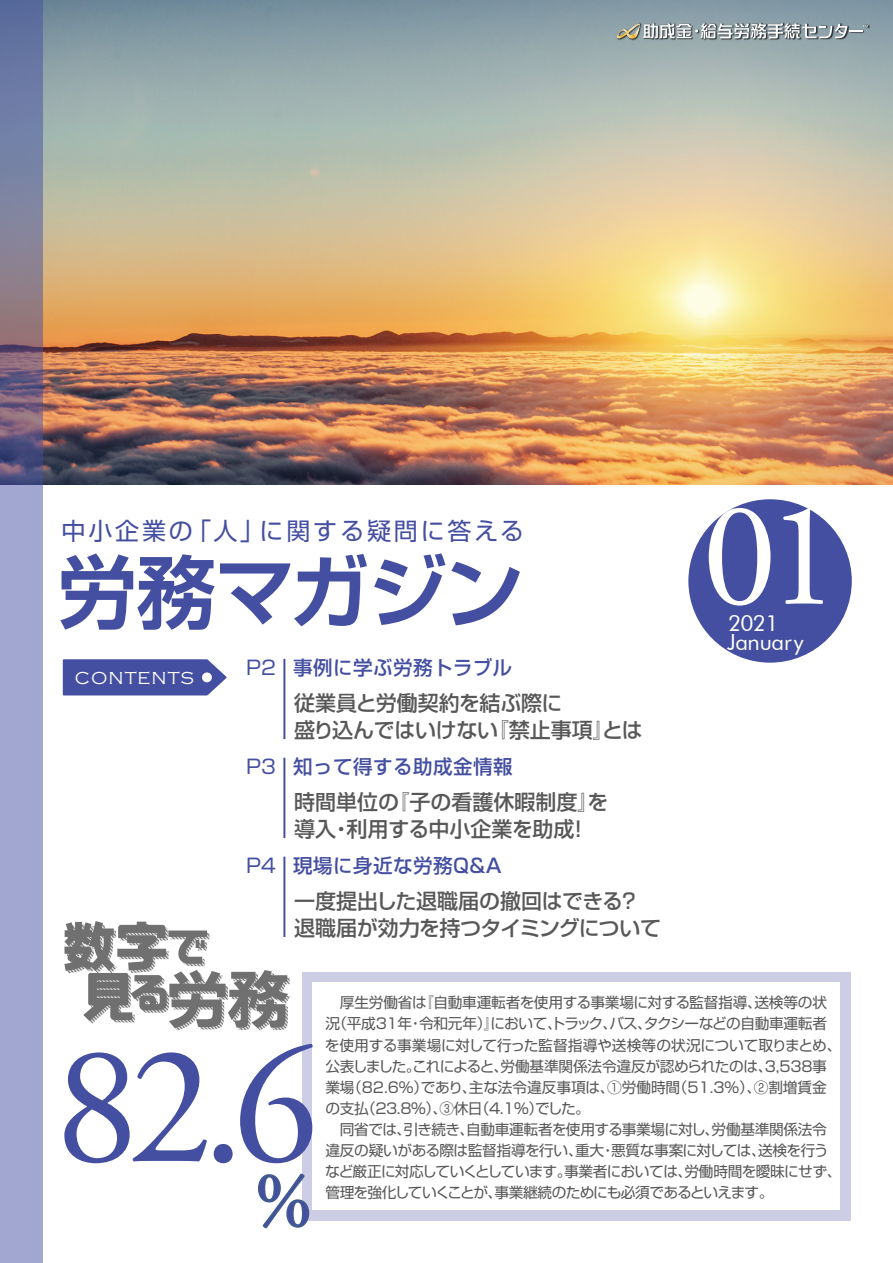
<style>
.page{position:relative;width:893px;height:1263px;background:#fff}
.page>*{position:absolute;margin:0;border:0;box-sizing:border-box;transform-origin:0 0}
.t1{font:169.5px "Adobe Garamond Pro";color:#444fa1}
.t2{font:149.25px "Adobe Garamond Pro";color:#fff}
.t3{font:700 79.5px "Shin Go Pro De";letter-spacing:-.02em;color:#444fa1}
.t4{font:69px "Tsuku Old Min Pro R";color:#444fa1}
.t5{font:24px "Shin Go Pro";letter-spacing:.12em;color:#444fa1}
.t6{font:22.2px/19.4px "Futura BT";letter-spacing:-.015em;color:#fff}
.t7{font:500 21px/27.2px "Shin Go Pro";letter-spacing:-.01em;color:#595858}
.t8{font:500 19.5px "Shin Go Pro";letter-spacing:.025em;color:#444fa1}
.t9{font:19.5px "Shin Go Pro";color:#444fa1}
.t10{font:300 18px "Copperplate";letter-spacing:.055em;color:#fff}
.t11{font:14.7px/21px "Shin Go Pro";letter-spacing:-.025em;color:#595858}
</style>
<div class="page">
<img style="left:43px;top:0;width:850px;height:485px">
<svg style="left:62px;top:659px;width:165px;height:37px"></svg>
<div style="left:202px;top:672px;width:10px;height:10px;background:#fff;border-radius:50%"></div>
<hr style="left:283px;top:659px;width:2px;height:80px;background:#444fa1">
<hr style="left:283px;top:758px;width:2px;height:80px;background:#444fa1">
<hr style="left:283px;top:857px;width:2px;height:80px;background:#444fa1">
<div style="left:302px;top:972px;width:548px;height:249px;background:#cecde6"></div>
<div style="left:313px;top:983px;width:527px;height:227px;background:#fff"></div>
<svg style="left:0;top:0;width:43px;height:1263px;fill:#a1a7d0"></svg>
<svg style="left:64px;top:921px;width:226px;height:109px"></svg>
<div style="left:688px;top:499px;width:164px;height:164px;background:#444fa1;border-radius:50%"></div>
<svg style="left:258px;top:1173px;width:52px;height:56px"></svg>
<img style="left:616px;top:23px;width:254px;height:18px">
<svg style="left:616px;top:23px;width:252px;height:16px"></svg>
<h3 class="t5" style="left:61px;top:512px;width:464px">中小企業の「人」に関する疑問に答える</h3>
<h3 class="t3" style="left:58px;top:527px;width:467px">労務マガジン</h3>
<p class="t10" style="left:75px;top:669px;width:121px">CONTENTS</p>
<h3 class="t9" style="left:246px;top:652px;width:31px">P2</h3>
<h3 class="t8" style="left:293px;top:651px;width:220px">事例に学ぶ労務トラブル</h3>
<h3 class="t7" style="left:294px;top:687px;width:350px">従業員と労働契約を結ぶ際に<br>盛り込んではいけない『禁止事項』とは</h3>
<h3 class="t9" style="left:246px;top:751px;width:31px">P3</h3>
<h3 class="t8" style="left:293px;top:750px;width:221px">知って得する助成金情報</h3>
<h3 class="t7" style="left:294px;top:785px;width:316px">時間単位の『子の看護休暇制度』を導入・利用する中小企業を助成！</h3>
<h3 class="t9" style="left:246px;top:849px;width:31px">P4</h3>
<h3 class="t8" style="left:293px;top:849px;width:210px">現場に身近な労務Q&amp;A</h3>
<h3 class="t7" style="left:294px;top:884px;width:369px">一度提出した退職届の撤回はできる？退職届が効力を持つタイミングについて</h3>
<h2 class="t2" style="left:702px;top:467px;width:140px">01</h2>
<h3 class="t6" style="left:727px;top:613px;width:78px">2021<br>January</h3>
<h1 class="t1" style="left:55px;top:1005px;width:265px">82.6</h1>
<h3 class="t4" style="left:249px;top:1148px;width:70px">％</h3>
<p class="t11" style="left:325px;top:990px;width:518px">　厚生労働省は『自動車運転者を使用する事業場に対する監督指導、送検等の状況（平成31年・令和元年）』において、トラック、バス、タクシーなどの自動車運転者を使用する事業場に対して行った監督指導や送検等の状況について取りまとめ、公表しました。これによると、労働基準関係法令違反が認められたのは、3,538事業場（82.6％）であり、主な法令違反事項は、①労働時間（51.3％）、②割増賃金の支払（23.8％）、③休日（4.1％）でした。<br>　同省では、引き続き、自動車運転者を使用する事業場に対し、労働基準関係法令違反の疑いがある際は監督指導を行い、重大・悪質な事案に対しては、送検を行うなど厳正に対応していくとしています。事業者においては、労働時間を曖昧にせず、管理を強化していくことが、事業継続のためにも必須であるといえます。</p>
</div>
